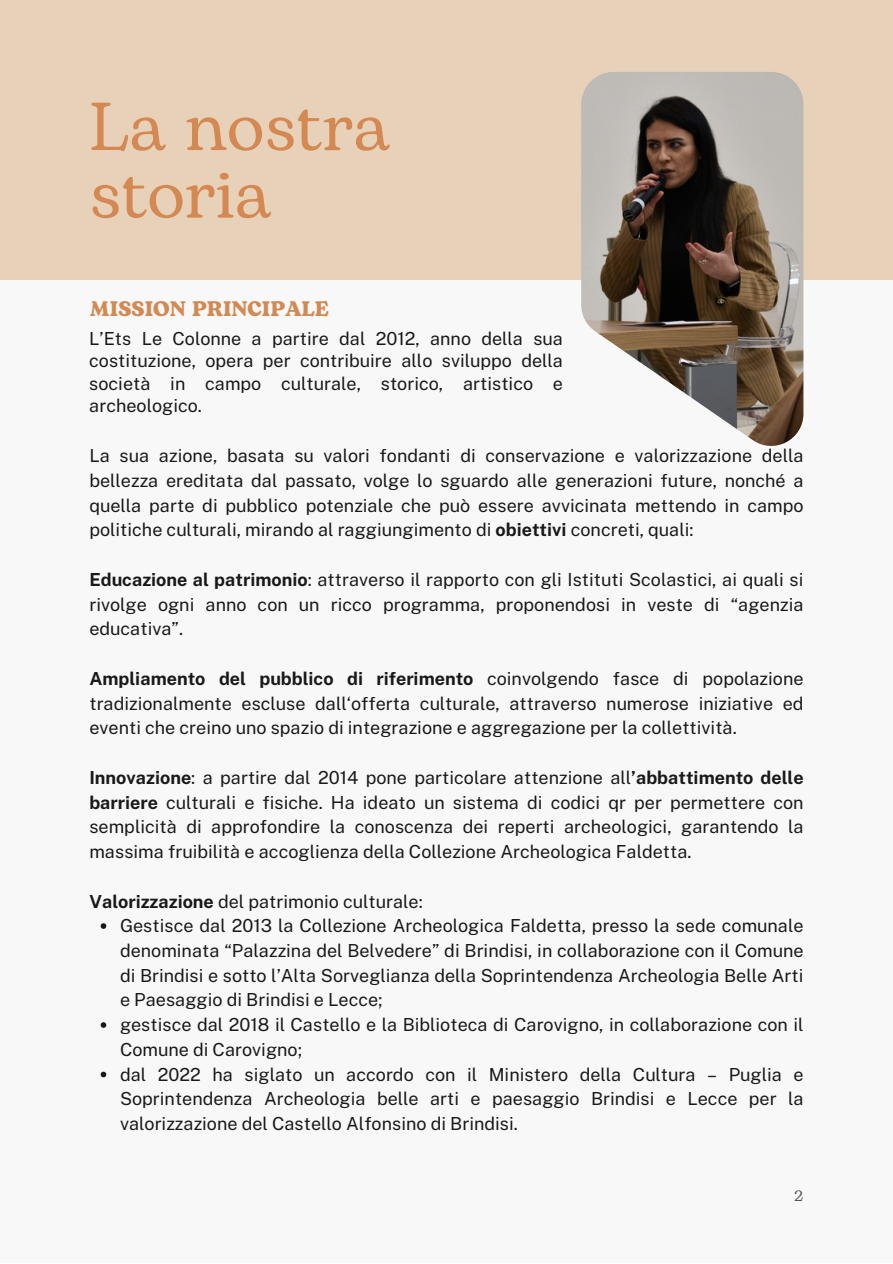
<style>
.page{position:relative;width:893px;height:1264px;background:#fff}
.page>*{position:absolute;margin:0;border:0;box-sizing:border-box;transform-origin:0 0}
.t1{font:67.5px/67.5px "Bogart";color:#d48952}
.t2{font:700 21px "Bogart";color:#d48952}
.t3{font:18px/24.8px "Public Sans";color:#191919;text-align:justify}
.t4{font:15px "Bogart";color:#58514a}
.s1{font-weight:700}
</style>
<div class="page">
<div style="left:0;top:0;width:892px;height:1262px;background:#f8f8f8"></div>
<div style="left:0;top:0;width:892px;height:280px;background:#e8d1b9"></div>
<img style="left:581px;top:72px;width:222px;height:374px">
<svg style="left:101px;top:923px;width:5px;height:5px"></svg>
<svg style="left:101px;top:1022px;width:5px;height:5px"></svg>
<svg style="left:101px;top:1071px;width:5px;height:6px"></svg>
<p class="t1" style="left:89px;top:96px;width:302px">La nostra storia</p>
<p class="t2" style="left:89px;top:294px;width:241px">MISSION PRINCIPALE</p>
<p class="t3" style="left:89px;top:327px;width:475px;line-height:22.5px">L’Ets Le Colonne a partire dal 2012, anno della sua costituzione, opera per contribuire allo sviluppo della società in campo culturale, storico, artistico e archeologico.</p>
<p class="t3" style="left:89px;top:443px;width:715px">La sua azione, basata su valori fondanti di conservazione e valorizzazione della bellezza ereditata dal passato, volge lo sguardo alle generazioni future, nonché a quella parte di pubblico potenziale che può essere avvicinata mettendo in campo politiche culturali, mirando al raggiungimento di <span class="s1">obiettivi</span> concreti, quali:</p>
<p class="t3" style="left:89px;top:567px;width:715px"><span class="s1">Educazione al patrimonio</span>: attraverso il rapporto con gli Istituti Scolastici, ai quali si rivolge ogni anno con un ricco programma, proponendosi in veste di “agenzia educativa”.</p>
<p class="t3" style="left:89px;top:666px;width:715px"><span class="s1">Ampliamento del pubblico di riferimento</span> coinvolgendo fasce di popolazione tradizionalmente escluse dall‘offerta culturale, attraverso numerose iniziative ed eventi che creino uno spazio di integrazione e aggregazione per la collettività.</p>
<p class="t3" style="left:89px;top:765px;width:715px"><span class="s1">Innovazione</span>: a partire dal 2014 pone particolare attenzione all<span class="s1">’abbattimento delle barriere</span> culturali e fisiche. Ha ideato un sistema di codici qr per permettere con semplicità di approfondire la conoscenza dei reperti archeologici, garantendo la massima fruibilità e accoglienza della Collezione Archeologica Faldetta.</p>
<p class="t3" style="left:89px;top:888px;width:335px"><span class="s1">Valorizzazione</span> del patrimonio culturale:</p>
<p class="t3" style="left:120px;top:913px;width:685px">Gestisce dal 2013 la Collezione Archeologica Faldetta, presso la sede comunale denominata “Palazzina del Belvedere” di Brindisi, in collaborazione con il Comune di Brindisi e sotto l’Alta Sorveglianza della Soprintendenza Archeologia Belle Arti e Paesaggio di Brindisi e Lecce;</p>
<p class="t3" style="left:120px;top:1012px;width:685px">gestisce dal 2018 il Castello e la Biblioteca di Carovigno, in collaborazione con il<br>Comune di Carovigno;</p>
<p class="t3" style="left:120px;top:1061px;width:685px">dal 2022 ha siglato un accordo con il Ministero della Cultura – Puglia e Soprintendenza Archeologia belle arti e paesaggio Brindisi e Lecce per la valorizzazione del Castello Alfonsino di Brindisi.</p>
<p class="t4" style="left:793px;top:1184px;width:11px">2</p>
</div>
